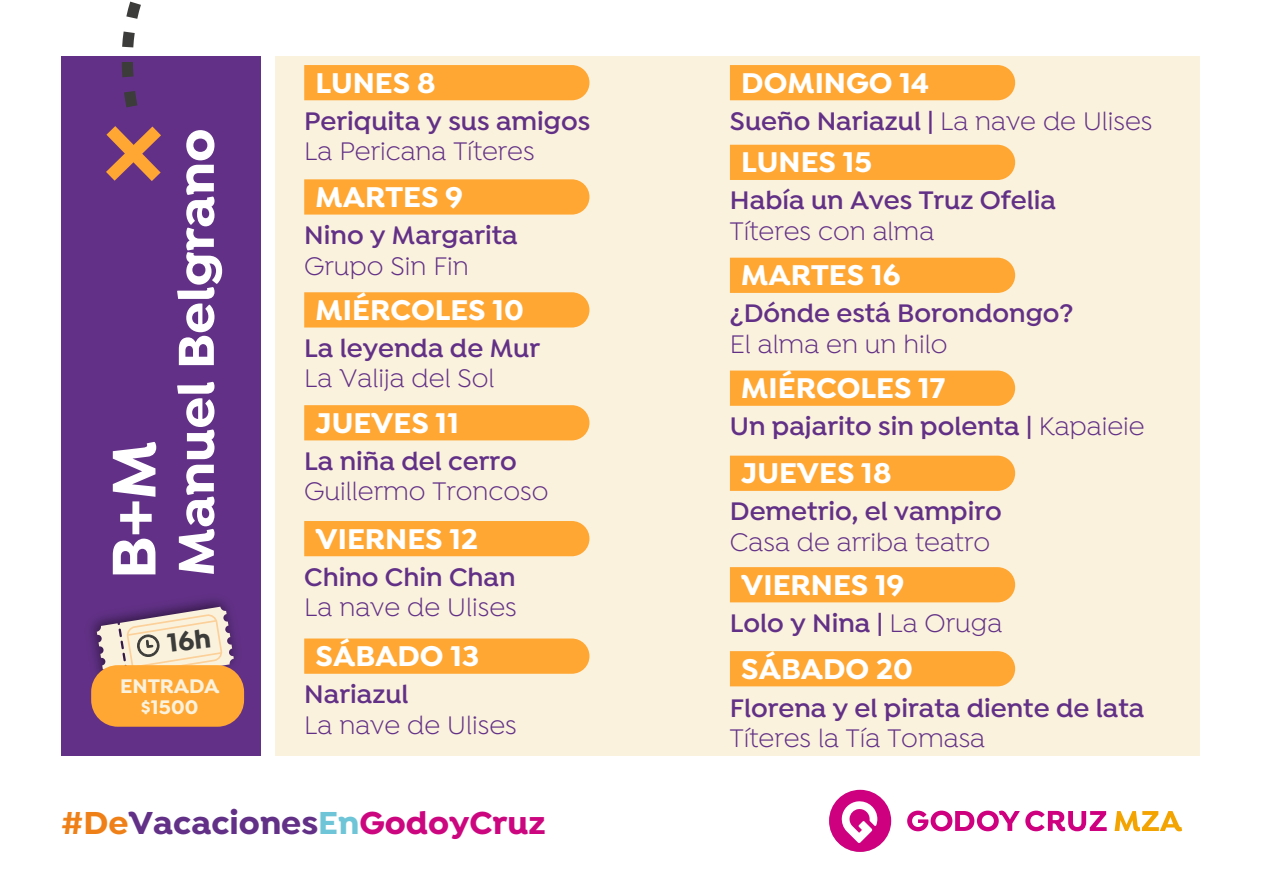
<style>
.page{position:relative;width:1263px;height:893px;background:#fff}
.page>*{position:absolute;margin:0;border:0;box-sizing:border-box;transform-origin:0 0}
.t1{font:700 33.9px "Isidora";color:#623187}
.t2{font:700 30.45px "Isidora";color:#fff}
.t3{font:600 27.15px "Isidora";color:#623187}
.t4{font:27.15px "Isidora";color:#623187}
.t5{font:700 21px/21px "Isidora";color:#fbf2dd;text-align:center}
.s1{color:#ef8017}
.s2{color:#6ec5d7}
.s3{color:#cc067f}
.s4{font-weight:400}
</style>
<div class="page">
<div style="left:275px;top:56px;width:924px;height:700px;background:#fbf2dd"></div>
<div style="left:61px;top:56px;width:199px;height:700px;background:#623187"></div>
<svg style="left:907px;top:811px;width:200px;height:20px"></svg>
<svg style="left:829px;top:790px;width:62px;height:62px"></svg>
<svg style="left:1114px;top:811px;width:68px;height:20px"></svg>
<svg style="left:122px;top:1px;width:19px;height:106px"></svg>
<svg style="left:106px;top:126px;width:55px;height:55px"></svg>
<img style="left:91px;top:599px;width:154px;height:99px">
<div style="left:304px;top:65px;width:285px;height:35px;background:#ffa732"></div>
<svg style="left:304px;top:179px;width:285px;height:36px;background:#fea937"></svg>
<svg style="left:304px;top:292px;width:285px;height:36px;background:#fea937"></svg>
<div style="left:304px;top:405px;width:285px;height:35px;background:#ffa732"></div>
<div style="left:304px;top:521px;width:285px;height:35px;background:#ffa732"></div>
<svg style="left:304px;top:638px;width:285px;height:36px;background:#fea937"></svg>
<div style="left:730px;top:65px;width:285px;height:35px;background:#ffa732"></div>
<div style="left:730px;top:145px;width:285px;height:35px;background:#ffa732"></div>
<div style="left:730px;top:258px;width:285px;height:35px;background:#ffa732"></div>
<div style="left:730px;top:371px;width:285px;height:35px;background:#ffa732"></div>
<div style="left:730px;top:456px;width:285px;height:35px;background:#ffa732"></div>
<div style="left:730px;top:567px;width:285px;height:35px;background:#ffa732"></div>
<div style="left:730px;top:651px;width:285px;height:35px;background:#ffa732"></div>
<div style="left:91px;top:665px;width:153px;height:62px;background:#ffa732;border-radius:27px"></div>
<svg style="left:113px;top:442px;width:43px;height:132px"></svg>
<svg style="left:179px;top:465px;width:35px;height:109px"></svg>
<svg style="left:177px;top:382px;width:37px;height:77px"></svg>
<svg style="left:177px;top:130px;width:45px;height:235px"></svg>
<svg style="left:97px;top:607px;width:137px;height:68px"></svg>
<p class="t5" style="left:120px;top:676px;width:101px">ENTRADA $1500</p>
<p class="t2" style="left:316px;top:64px;width:121px">LUNES 8</p>
<p class="t3" style="left:304px;top:105px;width:288px">Periquita y sus amigos</p>
<p class="t4" style="left:304px;top:136px;width:232px">La Pericana Títeres</p>
<p class="t2" style="left:316px;top:178px;width:149px">MARTES 9</p>
<p class="t3" style="left:304px;top:219px;width:215px">Nino y Margarita</p>
<p class="t4" style="left:304px;top:251px;width:166px">Grupo Sin Fin</p>
<p class="t2" style="left:316px;top:291px;width:210px">MIÉRCOLES 10</p>
<p class="t3" style="left:304px;top:332px;width:237px">La leyenda de Mur</p>
<p class="t4" style="left:304px;top:364px;width:192px">La Valija del Sol</p>
<p class="t2" style="left:316px;top:404px;width:145px">JUEVES 11</p>
<p class="t3" style="left:304px;top:445px;width:214px">La niña del cerro</p>
<p class="t4" style="left:304px;top:476px;width:246px">Guillermo Troncoso</p>
<p class="t2" style="left:316px;top:520px;width:164px">VIERNES 12</p>
<p class="t3" style="left:304px;top:561px;width:213px">Chino Chin Chan</p>
<p class="t4" style="left:304px;top:592px;width:214px">La nave de Ulises</p>
<p class="t2" style="left:316px;top:637px;width:165px">SÁBADO 13</p>
<p class="t3" style="left:304px;top:678px;width:106px">Nariazul</p>
<p class="t4" style="left:304px;top:710px;width:214px">La nave de Ulises</p>
<p class="t1" style="left:61px;top:802px;width:486px"><span class="s1">#De</span>Vacaciones<span class="s2">En</span><span class="s3">GodoyCruz</span></p>
<p class="t2" style="left:741px;top:64px;width:189px">DOMINGO 14</p>
<p class="t3" style="left:730px;top:105px;width:424px">Sueño Nariazul | <span class="s4">La nave de Ulises</span></p>
<p class="t2" style="left:741px;top:143px;width:132px">LUNES 15</p>
<p class="t3" style="left:730px;top:185px;width:328px">Había un Aves Truz Ofelia</p>
<p class="t4" style="left:730px;top:216px;width:206px">Títeres con alma</p>
<p class="t2" style="left:741px;top:256px;width:161px">MARTES 16</p>
<p class="t3" style="left:730px;top:297px;width:345px">¿Dónde está Borondongo?</p>
<p class="t4" style="left:730px;top:329px;width:219px">El alma en un hilo</p>
<p class="t2" style="left:741px;top:369px;width:206px">MIÉRCOLES 17</p>
<p class="t3" style="left:730px;top:410px;width:416px">Un pajarito sin polenta | <span class="s4">Kapaieie</span></p>
<p class="t2" style="left:741px;top:454px;width:152px">JUEVES 18</p>
<p class="t3" style="left:730px;top:495px;width:273px">Demetrio, el vampiro</p>
<p class="t4" style="left:730px;top:527px;width:262px">Casa de arriba teatro</p>
<p class="t2" style="left:741px;top:566px;width:165px">VIERNES 19</p>
<p class="t3" style="left:730px;top:607px;width:274px">Lolo y Nina | <span class="s4">La Oruga</span></p>
<p class="t2" style="left:741px;top:650px;width:173px">SÁBADO 20</p>
<p class="t3" style="left:730px;top:692px;width:416px">Florena y el pirata diente de lata</p>
<p class="t4" style="left:730px;top:723px;width:257px">Títeres la Tía Tomasa</p>
</div>
